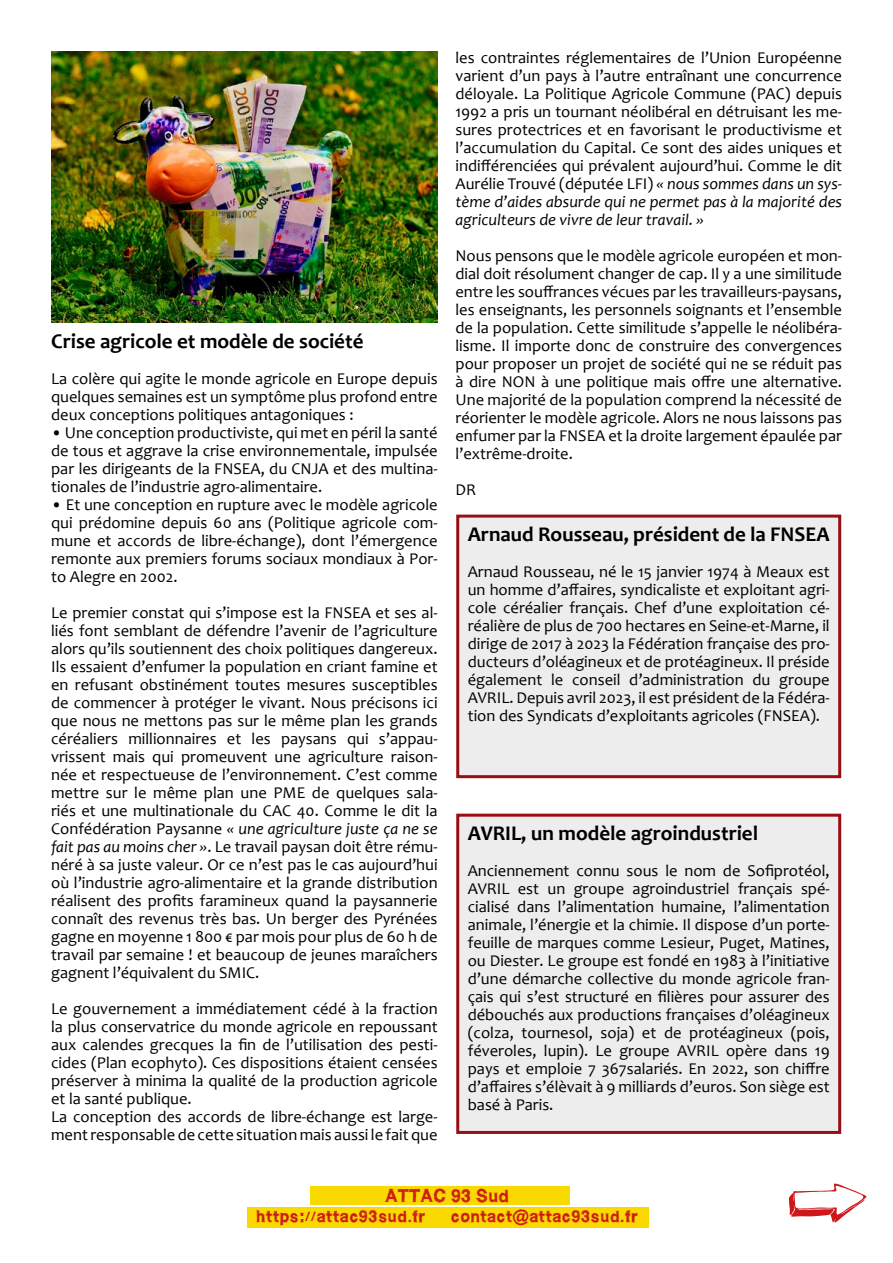
<style>
.page{position:relative;width:893px;height:1263px;background:#fff}
.page>*{position:absolute;margin:0;border:0;box-sizing:border-box;transform-origin:0 0}
.t1{font:700 21px "Candara";color:#000}
.t2{font:18px "WCROUGHTRAD Bta";color:#cd171a}
.t3{font:16.5px/18px "Candara";color:#000;text-align:justify}
.t4{font:16.5px "WCROUGHTRAD Bta";letter-spacing:.025em;color:#cd171a}
.s1{font-style:italic}
</style>
<div class="page">
<svg style="left:789px;top:1183px;width:77px;height:39px"></svg>
<div style="left:311px;top:1186px;width:259px;height:19px;background:#f9d900"></div>
<div style="left:247px;top:1207px;width:401px;height:21px;background:#f9d900"></div>
<div style="left:458px;top:516px;width:382px;height:261px;background:#ededed"></div>
<div style="left:456px;top:515px;width:385px;height:263px;border:3px solid #970f15"></div>
<div style="left:458px;top:815px;width:382px;height:317px;background:#ededed"></div>
<div style="left:456px;top:814px;width:385px;height:320px;border:3px solid #970f15"></div>
<img style="left:51px;top:51px;width:386px;height:271px">
<p class="t1" style="left:51px;top:328px;width:314px">Crise agricole et modèle de société</p>
<p class="t3" style="left:51px;top:370px;width:388px">La colère qui agite le monde agricole en Europe depuis quelques semaines est un symptôme plus profond entre deux conceptions politiques antagoniques :</p>
<p class="t3" style="left:51px;top:424px;width:388px">• Une conception productiviste, qui met en péril la santé de tous et aggrave la crise environnementale, impulsée par les dirigeants de la FNSEA, du CNJA et des multina&shy;tionales de l’industrie agro-alimentaire.</p>
<p class="t3" style="left:51px;top:496px;width:388px">• Et une conception en rupture avec le modèle agricole qui prédomine depuis 60 ans (Politique agricole com&shy;mune et accords de libre-échange), dont l’émergence remonte aux premiers forums sociaux mondiaux à Por&shy;to Alegre en 2002.</p>
<p class="t3" style="left:51px;top:604px;width:388px">Le premier constat qui s’impose est la FNSEA et ses al&shy;liés font semblant de défendre l’avenir de l’agriculture alors qu’ils soutiennent des choix politiques dangereux.<br>Ils essaient d’enfumer la population en criant famine et en refusant obstinément toutes mesures susceptibles de commencer à protéger le vivant. Nous précisons ici que nous ne mettons pas sur le même plan les grands céréaliers millionnaires et les paysans qui s’appau&shy;vrissent mais qui promeuvent une agriculture raison&shy;née et respectueuse de l’environnement. C’est comme mettre sur le même plan une PME de quelques sala&shy;riés et une multinationale du CAC 40. Comme le dit la Confédération Paysanne <span class="s1">« une agriculture juste ça ne se fait pas au moins cher »</span>. Le travail paysan doit être rému&shy;néré à sa juste valeur. Or ce n’est pas le cas aujourd’hui où l’industrie agro-alimentaire et la grande distribution réalisent des profits faramineux quand la paysannerie connaît des revenus très bas. Un berger des Pyrénées gagne en moyenne 1 800 € par mois pour plus de 60 h de travail par semaine ! et beaucoup de jeunes maraîchers gagnent l’équivalent du SMIC.</p>
<p class="t3" style="left:51px;top:1000px;width:388px;text-align:left">Le gouvernement a immédiatement cédé à la fraction la plus conservatrice du monde agricole en repoussant aux calendes grecques la fin de l’utilisation des pesti&shy;cides (Plan ecophyto). Ces dispositions étaient censées préserver à minima la qualité de la production agricole et la santé publique.<br>La conception des accords de libre-échange est large&shy;ment responsable de cette situation mais aussi le fait que</p>
<p class="t3" style="left:455px;top:49px;width:388px">les contraintes réglementaires de l’Union Européenne varient d’un pays à l’autre entraînant une concurrence déloyale. La Politique Agricole Commune (PAC) depuis 1992 a pris un tournant néolibéral en détruisant les me&shy;sures protectrices et en favorisant le productivisme et l’accumulation du Capital. Ce sont des aides uniques et indifférenciées qui prévalent aujourd’hui. Comme le dit Aurélie Trouvé (députée LFI) <span class="s1">« nous sommes dans un sys&shy;tème d’aides absurde qui ne permet pas à la majorité des agriculteurs de vivre de leur travail. »</span></p>
<p class="t3" style="left:455px;top:247px;width:388px">Nous pensons que le modèle agricole européen et mon&shy;dial doit résolument changer de cap. Il y a une similitude entre les souffrances vécues par les travailleurs-paysans, les enseignants, les personnels soignants et l’ensemble de la population. Cette similitude s’appelle le néolibéra&shy;lisme. Il importe donc de construire des convergences pour proposer un projet de société qui ne se réduit pas à dire NON à une politique mais offre une alternative.<br>Une majorité de la population comprend la nécessité de réorienter le modèle agricole. Alors ne nous laissons pas enfumer par la FNSEA et la droite largement épaulée par l’extrême-droite.</p>
<p class="t3" style="left:455px;top:481px;width:22px">DR</p>
<p class="t1" style="left:468px;top:521px;width:363px">Arnaud Rousseau, président de la FNSEA</p>
<p class="t3" style="left:468px;top:563px;width:363px">Arnaud Rousseau, né le 15 janvier 1974 à Meaux est un homme d’affaires, syndicaliste et exploitant agri&shy;cole céréalier français. Chef d’une exploitation cé&shy;réalière de plus de 700 hectares en Seine-et-Marne, il dirige de 2017 à 2023 la Fédération française des pro&shy;ducteurs d’oléagineux et de protéagineux. Il préside également le conseil d’administration du groupe AVRIL. Depuis avril 2023, il est président de la Fédéra&shy;tion des Syndicats d’exploitants agricoles (FNSEA).</p>
<p class="t1" style="left:468px;top:820px;width:292px">AVRIL, un modèle agroindustriel</p>
<p class="t3" style="left:468px;top:862px;width:363px">Anciennement connu sous le nom de Sofiprotéol, AVRIL est un groupe agroindustriel français spé&shy;cialisé dans l’alimentation humaine, l’alimentation animale, l’énergie et la chimie. Il dispose d’un porte&shy;feuille de marques comme Lesieur, Puget, Matines, ou Diester. Le groupe est fondé en 1983 à l’initiative d’une démarche collective du monde agricole fran&shy;çais qui s’est structuré en filières pour assurer des débouchés aux productions françaises d’oléagineux (colza, tournesol, soja) et de protéagineux (pois, féveroles, lupin). Le groupe AVRIL opère dans 19 pays et emploie 7 367salariés. En 2022, son chiffre d’affaires s’élèvait à 9 milliards d’euros. Son siège est basé à Paris.</p>
<p class="t2" style="left:385px;top:1184px;width:126px">ATTAC 93 Sud</p>
<p class="t4" style="left:256px;top:1205px;width:171px">https://attac93sud.fr</p>
<p class="t4" style="left:451px;top:1205px;width:189px">contact@attac93sud.fr</p>
</div>
